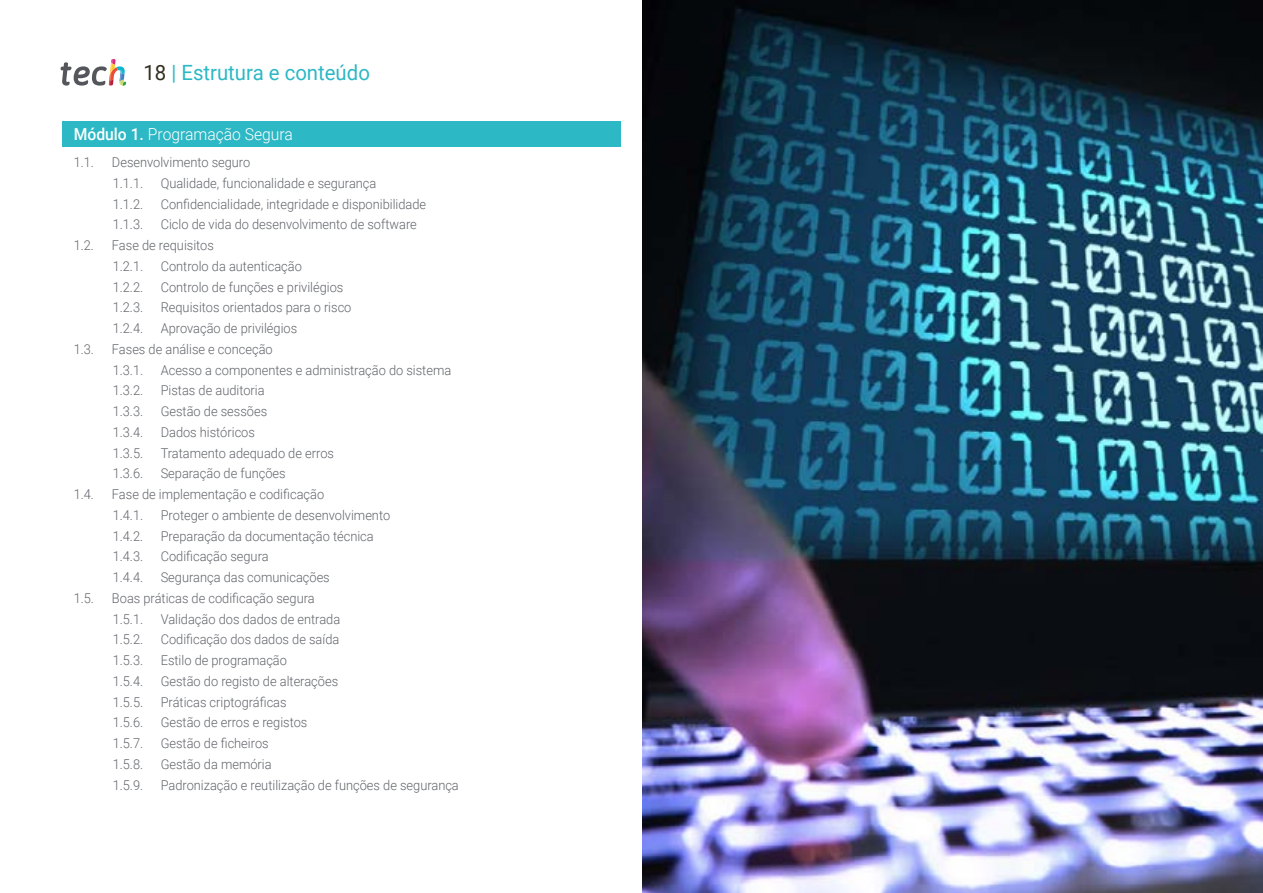
<style>
.page{position:relative;width:1263px;height:893px;background:#fff}
.page>*{position:absolute;margin:0;border:0;box-sizing:border-box;transform-origin:0 0}
.t1{font:21px "Roboto";color:#2db8c5}
.t2{font:300 16.5px "Roboto";color:#fff;scale:.95 1}
.t3{font:300 13.5px/20.7px "Roboto";color:#61646a;scale:.95 1}
.s1{color:#312e20}
.s2{font-weight:500}
</style>
<div class="page">
<div style="left:63px;top:121px;width:558px;height:25px;background:#2db8c5"></div>
<svg style="left:61px;top:59px;width:65px;height:27px"></svg>
<img style="left:642px;top:0;width:621px;height:893px">
<h1 class="t1" style="left:144px;top:57px;width:228px"><span class="s1">18</span> | Estrutura e conteúdo</h1>
<p class="t2" style="left:74px;top:123px;width:232px"><span class="s2">Módulo 1.</span> Programação Segura</p>
<p class="t3" style="left:74px;top:151px;width:23px">1.1.</p>
<p class="t3" style="left:112px;top:151px;width:147px">Desenvolvimento seguro<br>1.1.1.</p>
<p class="t3" style="left:161px;top:172px;width:229px">Qualidade, funcionalidade e segurança</p>
<p class="t3" style="left:113px;top:193px;width:34px">1.1.2.</p>
<p class="t3" style="left:161px;top:193px;width:281px">Confidencialidade, integridade e disponibilidade</p>
<p class="t3" style="left:113px;top:214px;width:34px">1.1.3.</p>
<p class="t3" style="left:161px;top:214px;width:271px">Ciclo de vida do desenvolvimento de software</p>
<p class="t3" style="left:74px;top:234px;width:23px">1.2.</p>
<p class="t3" style="left:112px;top:234px;width:109px">Fase de requisitos<br>1.2.1.</p>
<p class="t3" style="left:161px;top:255px;width:150px">Controlo da autenticação</p>
<p class="t3" style="left:113px;top:276px;width:34px">1.2.2.</p>
<p class="t3" style="left:161px;top:276px;width:194px">Controlo de funções e privilégios</p>
<p class="t3" style="left:113px;top:297px;width:34px">1.2.3.</p>
<p class="t3" style="left:161px;top:297px;width:202px">Requisitos orientados para o risco</p>
<p class="t3" style="left:113px;top:317px;width:34px">1.2.4.</p>
<p class="t3" style="left:161px;top:317px;width:145px">Aprovação de privilégios</p>
<p class="t3" style="left:74px;top:338px;width:23px">1.3.</p>
<p class="t3" style="left:112px;top:338px;width:171px">Fases de análise e conceção<br>1.3.1.</p>
<p class="t3" style="left:161px;top:359px;width:307px">Acesso a componentes e administração do sistema</p>
<p class="t3" style="left:113px;top:380px;width:34px">1.3.2.</p>
<p class="t3" style="left:161px;top:380px;width:111px">Pistas de auditoria</p>
<p class="t3" style="left:113px;top:400px;width:34px">1.3.3.</p>
<p class="t3" style="left:161px;top:400px;width:114px">Gestão de sessões</p>
<p class="t3" style="left:113px;top:421px;width:34px">1.3.4.</p>
<p class="t3" style="left:161px;top:421px;width:101px">Dados históricos</p>
<p class="t3" style="left:113px;top:442px;width:34px">1.3.5.</p>
<p class="t3" style="left:161px;top:442px;width:184px">Tratamento adequado de erros</p>
<p class="t3" style="left:113px;top:463px;width:34px">1.3.6.</p>
<p class="t3" style="left:161px;top:463px;width:133px">Separação de funções</p>
<p class="t3" style="left:74px;top:483px;width:23px">1.4.</p>
<p class="t3" style="left:112px;top:483px;width:225px">Fase de implementação e codificação<br>1.4.1.</p>
<p class="t3" style="left:161px;top:504px;width:243px">Proteger o ambiente de desenvolvimento</p>
<p class="t3" style="left:113px;top:525px;width:34px">1.4.2.</p>
<p class="t3" style="left:161px;top:525px;width:226px">Preparação da documentação técnica</p>
<p class="t3" style="left:113px;top:546px;width:34px">1.4.3.</p>
<p class="t3" style="left:161px;top:546px;width:115px">Codificação segura</p>
<p class="t3" style="left:113px;top:566px;width:34px">1.4.4.</p>
<p class="t3" style="left:161px;top:566px;width:179px">Segurança das comunicações</p>
<p class="t3" style="left:74px;top:587px;width:23px">1.5.</p>
<p class="t3" style="left:112px;top:587px;width:215px">Boas práticas de codificação segura<br>1.5.1.</p>
<p class="t3" style="left:161px;top:608px;width:190px">Validação dos dados de entrada</p>
<p class="t3" style="left:113px;top:629px;width:34px">1.5.2.</p>
<p class="t3" style="left:161px;top:629px;width:190px">Codificação dos dados de saída</p>
<p class="t3" style="left:113px;top:649px;width:34px">1.5.3.</p>
<p class="t3" style="left:161px;top:649px;width:134px">Estilo de programação</p>
<p class="t3" style="left:113px;top:670px;width:34px">1.5.4.</p>
<p class="t3" style="left:161px;top:670px;width:188px">Gestão do registo de alterações</p>
<p class="t3" style="left:113px;top:691px;width:34px">1.5.5.</p>
<p class="t3" style="left:161px;top:691px;width:134px">Práticas criptográficas</p>
<p class="t3" style="left:113px;top:712px;width:34px">1.5.6.</p>
<p class="t3" style="left:161px;top:712px;width:156px">Gestão de erros e registos</p>
<p class="t3" style="left:113px;top:732px;width:34px">1.5.7.</p>
<p class="t3" style="left:161px;top:732px;width:115px">Gestão de ficheiros</p>
<p class="t3" style="left:113px;top:753px;width:34px">1.5.8.</p>
<p class="t3" style="left:161px;top:753px;width:118px">Gestão da memória</p>
<p class="t3" style="left:113px;top:774px;width:34px">1.5.9.</p>
<p class="t3" style="left:161px;top:774px;width:315px">Padronização e reutilização de funções de segurança</p>
</div>
